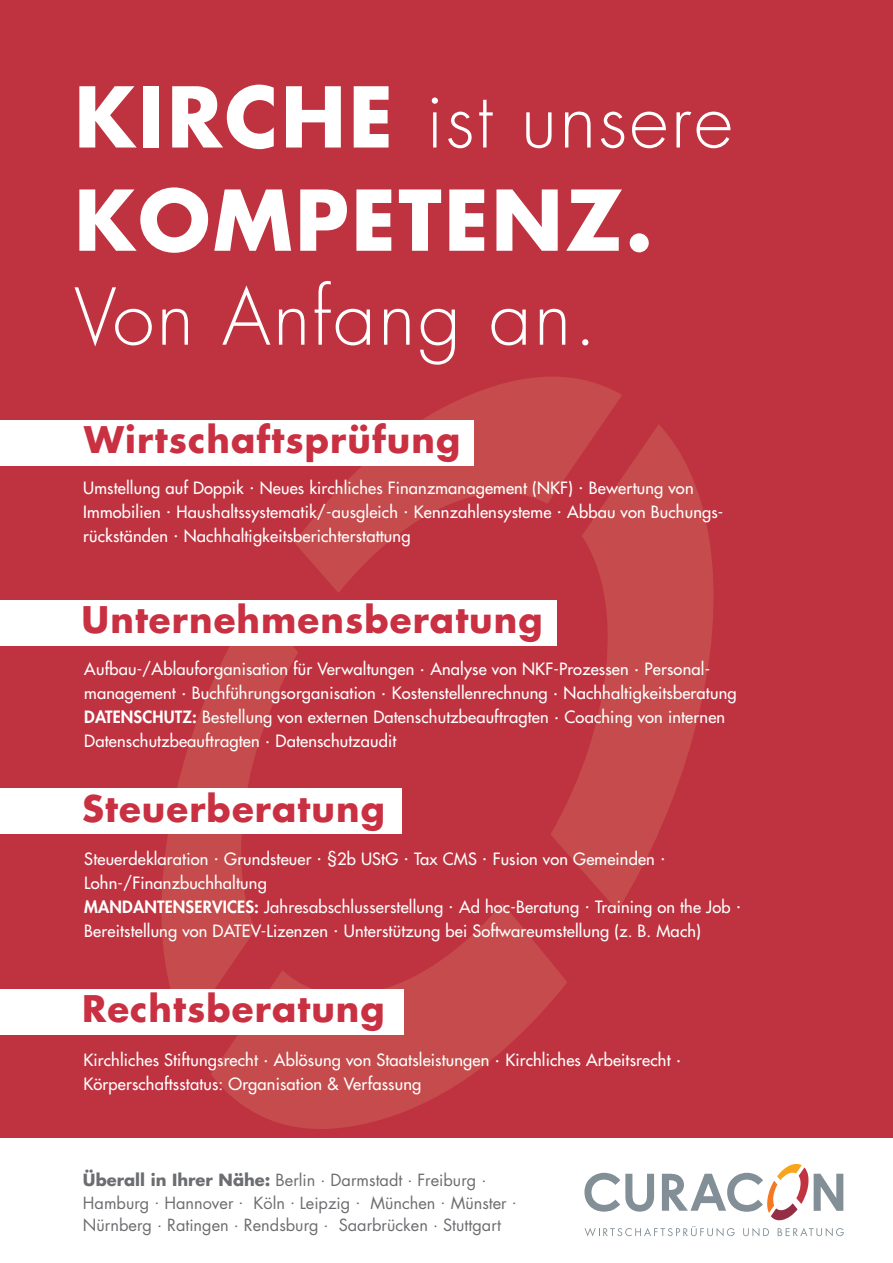
<style>
.page{position:relative;width:893px;height:1263px;background:#fff}
.page>*{position:absolute;margin:0;border:0;box-sizing:border-box;transform-origin:0 0}
.t1{font:700 81.3px "Futura Std";letter-spacing:.03em;color:#fff}
.t2{font:300 76.05px "Futura Std";letter-spacing:.03em;color:#fff}
.t3{font:700 35.7px "Futura Std";letter-spacing:.03em;color:#c93041}
.t4{font:500 16.5px/24px "Futura Std";letter-spacing:.01em;color:#fff}
.t5{font:16.35px/22.5px "Futura Std";color:#6c6d70}
.s1{font-weight:700;font-size:81.3px}
.s2{font-weight:800}
.s3{font-weight:700}
</style>
<div class="page">
<div style="left:0;top:0;width:893px;height:1138px;background:#bf323f"></div>
<svg style="left:211px;top:903px;width:356px;height:226px;background:#c23f46"></svg>
<svg style="left:161px;top:645px;width:137px;height:344px;background:#c24046"></svg>
<svg style="left:294px;top:376px;width:328px;height:217px;background:#c13d45"></svg>
<svg style="left:550px;top:424px;width:164px;height:487px;background:#c24046"></svg>
<div style="left:0;top:420px;width:473px;height:46px;background:#fff"></div>
<div style="left:0;top:600px;width:556px;height:45px;background:#fff"></div>
<div style="left:0;top:788px;width:401px;height:46px;background:#fff"></div>
<div style="left:0;top:989px;width:403px;height:45px;background:#fff"></div>
<svg style="left:584px;top:1164px;width:260px;height:72px"></svg>
<h2 class="t2" style="left:74px;top:74px;width:660px"><span class="s1">KIRCHE</span> ist unsere</h2>
<h1 class="t1" style="left:74px;top:166px;width:580px">KOMPETENZ.</h1>
<h2 class="t2" style="left:74px;top:271px;width:524px">Von Anfang an.</h2>
<h3 class="t3" style="left:84px;top:416px;width:378px">Wirtschaftsprüfung</h3>
<p class="t4" style="left:83px;top:476px;width:642px">Umstellung auf Doppik <sup>.</sup> Neues kirchliches Finanzmanagement (NKF) <sup>.</sup> Bewertung von<br>Immobilien <sup>.</sup> Haushaltssystematik/-ausgleich <sup>.</sup> Kennzahlensysteme <sup>.</sup> Abbau von Buchungs&shy;rückständen <sup>.</sup> Nachhaltigkeitsberichterstattung</p>
<h3 class="t3" style="left:82px;top:596px;width:463px">Unternehmensberatung</h3>
<p class="t4" style="left:84px;top:657px;width:654px">Aufbau-/Ablauforganisation für Verwaltungen <sup>.</sup> Analyse von NKF-Prozessen <sup>.</sup> Personal&shy;management <sup>.</sup> Buchführungsorganisation <sup>.</sup> Kostenstellenrechnung <sup>.</sup> Nachhaltigkeitsberatung <span class="s2">DATENSCHUTZ:</span> Bestellung von externen Datenschutzbeauftragten <sup>.</sup> Coaching von internen Datenschutzbeauftragten <sup>.</sup> Datenschutzaudit</p>
<h3 class="t3" style="left:82px;top:785px;width:304px">Steuerberatung</h3>
<p class="t4" style="left:84px;top:847px;width:658px">Steuerdeklaration <sup>.</sup> Grundsteuer <sup>.</sup> §2b UStG <sup>.</sup> Tax CMS <sup>.</sup> Fusion von Gemeinden <sup>.<br></sup>Lohn-/Finanzbuchhaltung<br><span class="s2">MANDANTENSERVICES:</span> Jahresabschlusserstellung <sup>.</sup> Ad hoc-Beratung <sup>.</sup> Training on the Job <sup>.<br></sup>Bereitstellung von DATEV-Lizenzen <sup>.</sup> Unterstützung bei Softwareumstellung (z. B. Mach)</p>
<h3 class="t3" style="left:82px;top:985px;width:304px">Rechtsberatung</h3>
<p class="t4" style="left:83px;top:1048px;width:599px">Kirchliches Stiftungsrecht <sup>.</sup> Ablösung von Staatsleistungen <sup>.</sup> Kirchliches Arbeitsrecht <sup>.<br></sup>Körperschaftsstatus: Organisation &amp; Verfassung</p>
<p class="t5" style="left:83px;top:1169px;width:435px"><span class="s3">Überall in Ihrer Nähe:</span> Berlin . Darmstadt . Freiburg .<br>Hamburg . Hannover . Köln . Leipzig . München . Münster .<br>Nürnberg . Ratingen . Rendsburg . Saarbrücken . Stuttgart</p>
</div>
